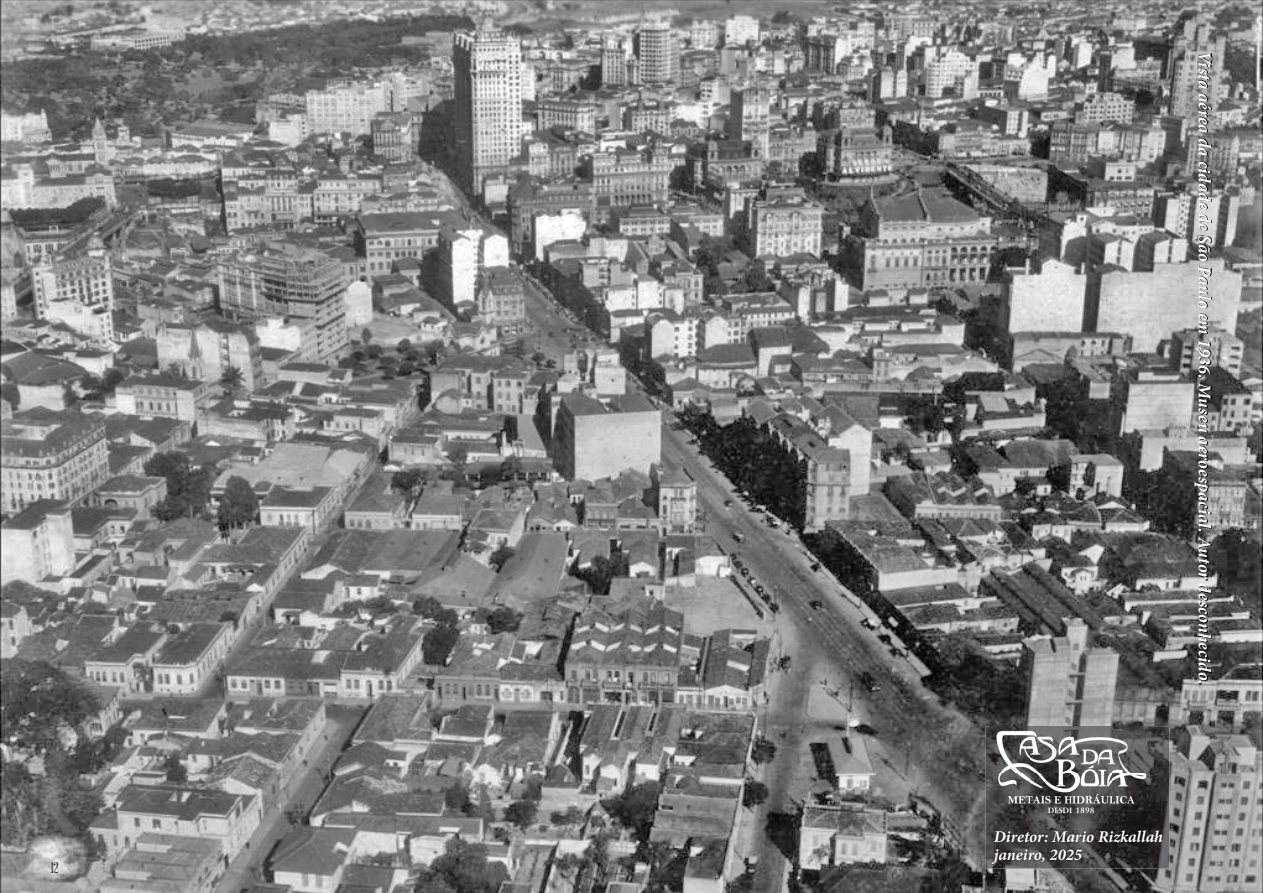
<style>
.page{position:relative;width:1263px;height:893px;background:#fff}
.page>*{position:absolute;margin:0;border:0;box-sizing:border-box;transform-origin:0 0}
.t1{font:italic 700 18px "Minion Pro";letter-spacing:-.005em;color:#fff}
.t2{font:italic 700 16.5px/18px "Minion Pro";letter-spacing:-.005em;color:#fff}
.t3{font:15px "Abraham Lincoln";color:#231f20}
</style>
<div class="page">
<img style="left:0;top:0;width:1263px;height:893px">
<img style="left:985px;top:727px;width:184px;height:142px">
<img style="left:990px;top:828px;width:174px;height:38px">
<img style="left:989px;top:723px;width:164px;height:97px">
<img style="left:1195px;top:53px;width:17px;height:631px">
<p class="t3" style="left:51px;top:860px;width:9px">12</p>
<p class="t1" style="left:1217px;top:51px;width:635px;rotate:90deg">Vista aérea da cidade de São Paulo em 1936. Museu aeroespacial. Autor desconhecido.</p>
<p class="t2" style="left:994px;top:827px;width:171px">Diretor: Mario Rizkallah janeiro, 2025</p>
</div>
